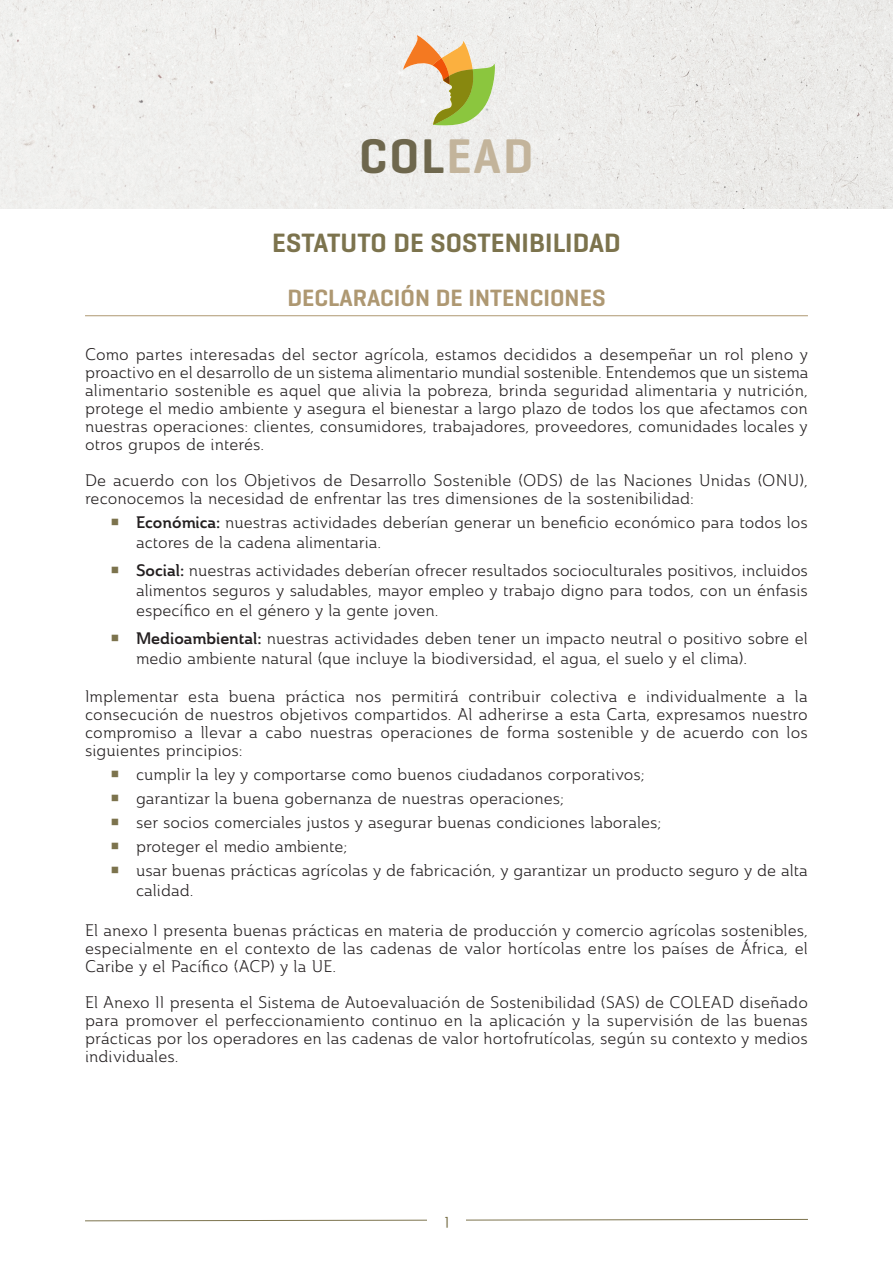
<style>
.page{position:relative;width:893px;height:1263px;background:#fff}
.page>*{position:absolute;margin:0;border:0;box-sizing:border-box;transform-origin:0 0}
.t1{font:600 49.5px "Geogrotesque";letter-spacing:.04em;color:#6e674d}
.t2{font:600 27px "Geogrotesque";letter-spacing:.005em;color:#7c734d}
.t3{font:600 24px "Geogrotesque";letter-spacing:.005em;color:#ae9872}
.t4{font:16.5px/18px "Ainslie Nor Boo";color:#231f20;text-align:justify}
.t5{font:15px "Frontage Condensed";color:#7c734d}
.s1{color:#c3b49b}
.s2{font-family:"Ainslie Nor Dem"}
</style>
<div class="page">
<svg style="left:85px;top:1219px;width:723px;height:2px"></svg>
<div style="left:427px;top:1201px;width:39px;height:41px;background:#fff"></div>
<div style="left:0;top:0;width:893px;height:208px;background:#eeeeec"></div>
<svg style="left:403px;top:35px;width:92px;height:91px"></svg>
<hr style="left:85px;top:315px;width:723px;height:1px;background:#ae9872">
<h1 class="t1" style="left:359px;top:125px;width:176px">COL<span class="s1">EAD</span></h1>
<h2 class="t2" style="left:272px;top:226px;width:350px">ESTATUTO DE SOSTENIBILIDAD</h2>
<h3 class="t3" style="left:287px;top:283px;width:320px">DECLARACIÓN DE INTENCIONES</h3>
<p class="t4" style="left:85px;top:345px;width:725px">Como partes interesadas del sector agrícola, estamos decididos a desempeñar un rol pleno y proactivo en el desarrollo de un sistema alimentario mundial sostenible. Entendemos que un sistema alimentario sostenible es aquel que alivia la pobreza, brinda seguridad alimentaria y nutrición, protege el medio ambiente y asegura el bienestar a largo plazo de todos los que afectamos con nuestras operaciones: clientes, consumidores, trabajadores, proveedores, comunidades locales y otros grupos de interés.</p>
<p class="t4" style="left:85px;top:471px;width:724px">De acuerdo con los Objetivos de Desarrollo Sostenible (ODS) de las Naciones Unidas (ONU), reconocemos la necesidad de enfrentar las tres dimensiones de la sostenibilidad:</p>
<p class="t4" style="left:136px;top:512px;width:673px;line-height:19.8px"><span class="s2">Económica:</span> nuestras actividades deberían generar un beneficio económico para todos los actores de la cadena alimentaria.</p>
<p class="t4" style="left:136px;top:560px;width:673px;line-height:19.8px"><span class="s2">Social:</span> nuestras actividades deberían ofrecer resultados socioculturales positivos, incluidos alimentos seguros y saludables, mayor empleo y trabajo digno para todos, con un énfasis específico en el género y la gente joven.</p>
<p class="t4" style="left:136px;top:628px;width:673px;line-height:19.8px"><span class="s2">Medioambiental:</span> nuestras actividades deben tener un impacto neutral o positivo sobre el medio ambiente natural (que incluye la biodiversidad, el agua, el suelo y el clima).</p>
<p class="t4" style="left:85px;top:687px;width:724px">Implementar esta buena práctica nos permitirá contribuir colectiva e individualmente a la consecución de nuestros objetivos compartidos. Al adherirse a esta Carta, expresamos nuestro compromiso a llevar a cabo nuestras operaciones de forma sostenible y de acuerdo con los siguientes principios:</p>
<p class="t4" style="left:136px;top:762px;width:673px;line-height:24px;text-align:left">cumplir la ley y comportarse como buenos ciudadanos corporativos;<br>garantizar la buena gobernanza de nuestras operaciones;<br>ser socios comerciales justos y asegurar buenas condiciones laborales;<br>proteger el medio ambiente;<br>usar buenas prácticas agrícolas y de fabricación, y garantizar un producto seguro y de alta</p>
<p class="t4" style="left:136px;top:881px;width:59px">calidad.</p>
<p class="t4" style="left:85px;top:921px;width:724px">El anexo I presenta buenas prácticas en materia de producción y comercio agrícolas sostenibles, especialmente en el contexto de las cadenas de valor hortícolas entre los países de África, el Caribe y el Pacífico (ACP) y la UE.</p>
<p class="t4" style="left:85px;top:993px;width:724px">El Anexo II presenta el Sistema de Autoevaluación de Sostenibilidad (SAS) de COLEAD diseñado para promover el perfeccionamiento continuo en la aplicación y la supervisión de las buenas prácticas por los operadores en las cadenas de valor hortofrutícolas, según su contexto y medios individuales.</p>
<p class="t5" style="left:443px;top:1214px;width:8px">1</p>
</div>
